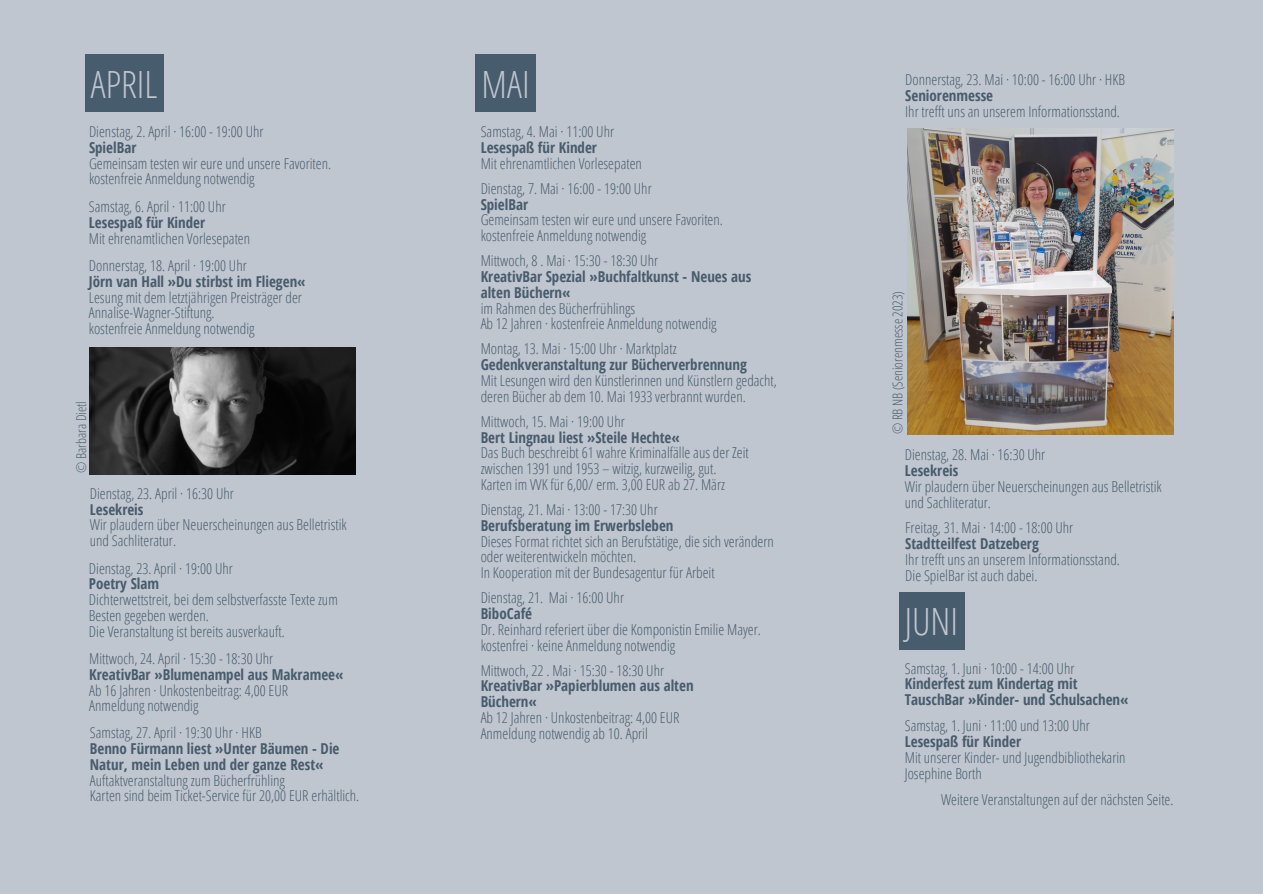
<style>
.page{position:relative;width:1263px;height:894px;background:#fff}
.page>*{position:absolute;margin:0;border:0;box-sizing:border-box;transform-origin:0 0}
.t1{font:300 37.5px "Open Sans Condensed";color:#c0c6cf}
.t2{font:300 15px/15.8px "Open Sans Condensed";color:#475c6d}
.t3{font:700 15px/15.8px "Open Sans Condensed";color:#475c6d}
.t4{font:300 13.5px "Open Sans Condensed";color:#475c6d}
.s1{font-weight:700}
.s2{font-weight:300}
</style>
<div class="page">
<div style="left:0;top:0;width:1263px;height:893px;background:#c0c6cf"></div>
<img style="left:89px;top:347px;width:266px;height:127px">
<img style="left:907px;top:128px;width:266px;height:306px">
<div style="left:85px;top:54px;width:79px;height:58px;background:#475c6d"></div>
<div style="left:476px;top:54px;width:60px;height:58px;background:#475c6d"></div>
<div style="left:899px;top:591px;width:65px;height:58px;background:#475c6d"></div>
<h1 class="t1" style="left:91px;top:58px;width:68px">APRIL</h1>
<h2 class="t1" style="left:482px;top:58px;width:50px">MAI</h2>
<h2 class="t2" style="left:89px;top:123px;width:244px">Dienstag, 2. April · 16:00 - 19:00 Uhr<br><span class="s1">SpielBar<br></span>Gemeinsam testen wir eure und unsere Favoriten. kostenfreie Anmeldung notwendig</h2>
<h2 class="t2" style="left:89px;top:198px;width:163px">Samstag, 6. April · 11:00 Uhr<br><span class="s1">Lesespaß für Kinder<br></span>Mit ehrenamtlichen Vorlesepaten</h2>
<p class="t2" style="left:89px;top:257px;width:218px">Donnerstag, 18. April · 19:00 Uhr<br><span class="s1">Jörn van Hall »Du stirbst im Fliegen« </span>Lesung mit dem letztjährigen Preisträger der Annalise-Wagner-Stiftung.<br>kostenfreie Anmeldung notwendig</p>
<h2 class="t4" style="left:72px;top:472px;width:73px;rotate:-90deg">© Barbara Dietl</h2>
<h2 class="t2" style="left:90px;top:485px;width:258px">Dienstag, 23. April · 16:30 Uhr<br><span class="s1">Lesekreis<br></span>Wir plaudern über Neuerscheinungen aus Belletristik und Sachliteratur.</h2>
<h2 class="t2" style="left:89px;top:559px;width:250px">Dienstag, 23. April · 19:00 Uhr<br><span class="s1">Poetry Slam<br></span>Dichterwettstreit, bei dem selbstverfasste Texte zum Besten gegeben werden.<br>Die Veranstaltung ist bereits ausverkauft.</h2>
<h2 class="t2" style="left:89px;top:650px;width:256px">Mittwoch, 24. April · 15:30 - 18:30 Uhr<br><span class="s1">KreativBar »Blumenampel aus Makramee« </span>Ab 16 Jahren · Unkostenbeitrag: 4,00 EUR Anmeldung notwendig</h2>
<h2 class="t2" style="left:90px;top:724px;width:271px">Samstag, 27. April · 19:30 Uhr · HKB<br><span class="s1">Benno Fürmann liest »Unter Bäumen - Die Natur, mein Leben und der ganze Rest« </span>Auftaktveranstaltung zum Bücherfrühling<br>Karten sind beim Ticket-Service für 20,00 EUR erhältlich.</h2>
<h1 class="t2" style="left:481px;top:123px;width:163px">Samstag, 4. Mai · 11:00 Uhr<br><span class="s1">Lesespaß für Kinder<br></span>Mit ehrenamtlichen Vorlesepaten</h1>
<h2 class="t2" style="left:481px;top:180px;width:244px">Dienstag, 7. Mai · 16:00 - 19:00 Uhr<br><span class="s1">SpielBar<br></span>Gemeinsam testen wir eure und unsere Favoriten. kostenfreie Anmeldung notwendig</h2>
<h2 class="t2" style="left:481px;top:252px;width:272px">Mittwoch, 8 . Mai · 15:30 - 18:30 Uhr<br><span class="s1">KreativBar Spezial »Buchfaltkunst - Neues aus alten Büchern«<br></span>im Rahmen des Bücherfrühlings<br>Ab 12 Jahren · kostenfreie Anmeldung notwendig</h2>
<h1 class="t2" style="left:481px;top:340px;width:298px">Montag, 13. Mai · 15:00 Uhr · Marktplatz <span class="s1">Gedenkveranstaltung zur Bücherverbrennung<br></span>Mit Lesungen wird den Künstlerinnen und Künstlern gedacht, deren Bücher ab dem 10. Mai 1933 verbrannt wurden.</h1>
<h2 class="t2" style="left:481px;top:413px;width:270px">Mittwoch, 15. Mai · 19:00 Uhr<br><span class="s1">Bert Lingnau liest »Steile Hechte«<br></span>Das Buch beschreibt 61 wahre Kriminalfälle aus der Zeit zwischen 1391 und 1953 – witzig, kurzweilig, gut.<br>Karten im VVK für 6,00/ erm. 3,00 EUR ab 27. März</h2>
<h2 class="t2" style="left:481px;top:501px;width:295px">Dienstag, 21. Mai · 13:00 - 17:30 Uhr<br><span class="s1">Berufsberatung im Erwerbsleben<br></span>Dieses Format richtet sich an Berufstätige, die sich verändern oder weiterentwickeln möchten.<br>In Kooperation mit der Bundesagentur für Arbeit</h2>
<h2 class="t2" style="left:481px;top:589px;width:282px">Dienstag, 21. Mai · 16:00 Uhr<br><span class="s1">BiboCafé<br></span>Dr. Reinhard referiert über die Komponistin Emilie Mayer. kostenfrei · keine Anmeldung notwendig</h2>
<h2 class="t2" style="left:481px;top:661px;width:214px">Mittwoch, 22 . Mai · 15:30 - 18:30 Uhr<br><span class="s1">KreativBar »Papierblumen aus alten<br>Büchern«<br></span>Ab 12 Jahren · Unkostenbeitrag: 4,00 EUR<br>Anmeldung notwendig ab 10. April</h2>
<h2 class="t2" style="left:905px;top:71px;width:221px">Donnerstag, 23. Mai · 10:00 - 16:00 Uhr · HKB<br><span class="s1">Seniorenmesse<br></span>Ihr trefft uns an unserem Informationsstand.</h2>
<h2 class="t4" style="left:888px;top:434px;width:144px;rotate:-90deg">© RB NB (Seniorenmesse 2023)</h2>
<h2 class="t2" style="left:905px;top:446px;width:258px">Dienstag, 28. Mai · 16:30 Uhr<br><span class="s1">Lesekreis<br></span>Wir plaudern über Neuerscheinungen aus Belletristik und Sachliteratur.</h2>
<h2 class="t2" style="left:905px;top:519px;width:216px">Freitag, 31. Mai · 14:00 - 18:00 Uhr <span class="s1">Stadtteilfest Datzeberg<br></span>Ihr trefft uns an unserem Informationsstand.<br>Die SpielBar ist auch dabei.</h2>
<p class="t1" style="left:905px;top:595px;width:55px">JUNI</p>
<h2 class="t3" style="left:905px;top:659px;width:225px"><span class="s2">Samstag, 1. Juni · 10:00 - 14:00 Uhr<br></span>Kinderfest zum Kindertag mit<br>TauschBar »Kinder- und Schulsachen«</h2>
<h2 class="t2" style="left:905px;top:717px;width:222px">Samstag, 1. Juni · 11:00 und 13:00 Uhr<br><span class="s1">Lesespaß für Kinder<br></span>Mit unserer Kinder- und Jugendbibliothekarin<br>Josephine Borth</h2>
<h2 class="t2" style="left:941px;top:791px;width:234px">Weitere Veranstaltungen auf der nächsten Seite.</h2>
</div>
